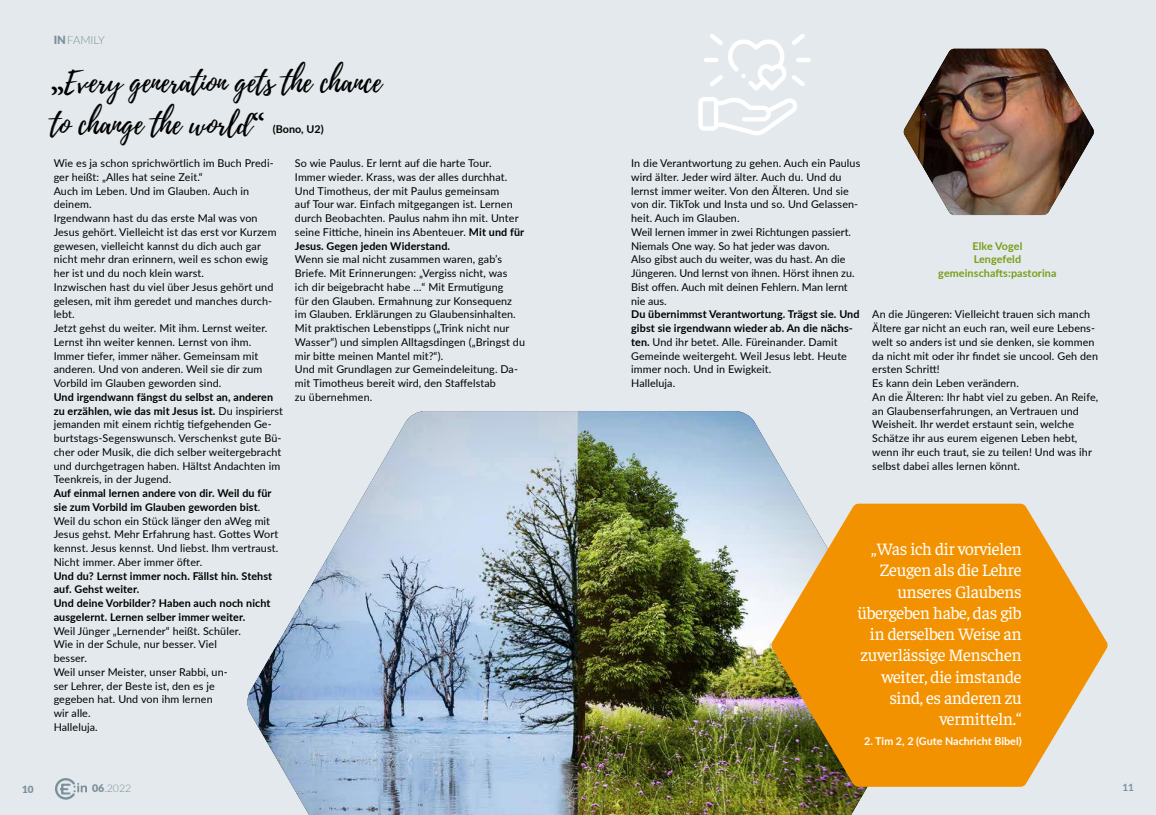
<style>
.page{position:relative;width:1156px;height:815px;background:#fff}
.page>*{position:absolute;margin:0;border:0;box-sizing:border-box;transform-origin:0 0}
.t1{font:28.75px/41.2px "Playlist Script";color:#000}
.t2{font:17.5px/21.2px "Faustina";letter-spacing:-.015em;color:#fff;text-align:right}
.t3{font:300 11.25px "Lato";color:#7c909b}
.t4{font:10.75px/13.8px "Lato";letter-spacing:.01em;color:#000}
.t5{font:700 10.75px/13.8px "Lato";letter-spacing:.01em;color:#000}
.t6{font:700 10.75px/13.8px "Lato";letter-spacing:.01em;color:#7a9e1a;text-align:center}
.t7{font:700 10.75px "Lato";color:#fff}
.t8{font:300 10.62px "Lato";color:#7c909b}
.t9{font:900 10px "Lato";color:#7c909b}
.t10{font:700 10px "Lato";color:#7c909b}
.s1{font-weight:900}
.s2{font-family:"Minion Pro";font-weight:700}
.s3{font-weight:700}
</style>
<div class="page">
<div style="left:0;top:0;width:1155px;height:815px;background:#e3e9ec"></div>
<div style="left:903px;top:47px;width:192px;height:168px;background:#000;opacity:.2"></div>
<div style="left:245px;top:410px;width:667px;height:405px;background:#000;opacity:.2"></div>
<svg style="left:771px;top:504px;width:336px;height:283px;fill:#f39200"></svg>
<hr style="left:795px;top:58px;width:15px;height:4px;background:#fff;border-radius:2px">
<svg style="left:698px;top:34px;width:106px;height:101px"></svg>
<svg style="left:55px;top:778px;width:32px;height:22px"></svg>
<p class="t3" style="left:54px;top:33px;width:53px"><span class="s1">IN</span>FAMILY</p>
<h1 class="t1" style="left:51px;top:63px;width:332px"><span class="s2">„</span>Every generation gets the chance to change the world<span class="s2">“</span></h1>
<p class="t5" style="left:273px;top:121px;width:52px">(Bono, U2)</p>
<p class="t4" style="left:54px;top:156px;width:224px">Wie es ja schon sprichwörtlich im Buch Predi&shy;ger heißt: „Alles hat seine Zeit.“<br>Auch im Leben. Und im Glauben. Auch in deinem.<br>Irgendwann hast du das erste Mal was von Jesus gehört. Vielleicht ist das erst vor Kurzem gewesen, vielleicht kannst du dich auch gar nicht mehr dran erinnern, weil es schon ewig her ist und du noch klein warst.<br>Inzwischen hast du viel über Jesus gehört und gelesen, mit ihm geredet und manches durch&shy;lebt.<br>Jetzt gehst du weiter. Mit ihm. Lernst weiter.<br>Lernst ihn weiter kennen. Lernst von ihm.<br>Immer tiefer, immer näher. Gemeinsam mit anderen. Und von anderen. Weil sie dir zum Vorbild im Glauben geworden sind.</p>
<p class="t4" style="left:54px;top:390px;width:231px"><span class="s3">Und irgendwann fängst du selbst an, anderen zu erzählen, wie das mit Jesus ist.</span> Du inspirierst jemanden mit einem richtig tiefgehenden Ge&shy;burtstags-Segenswunsch. Verschenkst gute Bü&shy;cher oder Musik, die dich selber weitergebracht und durchgetragen haben. Hältst Andachten im Teenkreis, in der Jugend.</p>
<p class="t4" style="left:54px;top:486px;width:226px"><span class="s3">Auf einmal lernen andere von dir. Weil du für sie zum Vorbild im Glauben geworden bist</span>.<br>Weil du schon ein Stück länger den aWeg mit Jesus gehst. Mehr Erfahrung hast. Gottes Wort kennst. Jesus kennst. Und liebst. Ihm vertraust.<br>Nicht immer. Aber immer öfter.</p>
<p class="t5" style="left:54px;top:568px;width:220px">Und du? Lernst immer noch. Fällst hin. Stehst auf. Gehst weiter.<br>Und deine Vorbilder? Haben auch noch nicht ausgelernt. Lernen selber immer weiter.</p>
<p class="t4" style="left:54px;top:623px;width:189px">Weil Jünger „Lernender“ heißt. Schüler.<br>Wie in der Schule, nur besser. Viel besser.<br>Weil unser Meister, unser Rabbi, un&shy;ser Lehrer, der Beste ist, den es je gegeben hat. Und von ihm lernen<br>wir alle.<br>Halleluja.</p>
<p class="t4" style="left:295px;top:156px;width:231px">So wie Paulus. Er lernt auf die harte Tour.<br>Immer wieder. Krass, was der alles durchhat.<br>Und Timotheus, der mit Paulus gemeinsam<br>auf Tour war. Einfach mitgegangen ist. Lernen durch Beobachten. Paulus nahm ihn mit. Unter seine Fittiche, hinein ins Abenteuer. <span class="s3">Mit und für Jesus. Gegen jeden Widerstand.</span></p>
<p class="t4" style="left:295px;top:252px;width:231px">Wenn sie mal nicht zusammen waren, gab’s Briefe. Mit Erinnerungen: „Vergiss nicht, was<br>ich dir beigebracht habe …“ Mit Ermutigung<br>für den Glauben. Ermahnung zur Konsequenz im Glauben. Erklärungen zu Glaubensinhalten.<br>Mit praktischen Lebenstipps („Trink nicht nur Wasser“) und simplen Alltagsdingen („Bringst du mir bitte meinen Mantel mit?“).<br>Und mit Grundlagen zur Gemeindeleitung. Da&shy;mit Timotheus bereit wird, den Staffelstab<br>zu übernehmen.</p>
<p class="t4" style="left:631px;top:156px;width:231px">In die Verantwortung zu gehen. Auch ein Paulus wird älter. Jeder wird älter. Auch du. Und du lernst immer weiter. Von den Älteren. Und sie von dir. TikTok und Insta und so. Und Gelassen&shy;heit. Auch im Glauben.<br>Weil lernen immer in zwei Richtungen passiert.<br>Niemals One way. So hat jeder was davon.<br>Also gibst auch du weiter, was du hast. An die Jüngeren. Und lernst von ihnen. Hörst ihnen zu.<br>Bist offen. Auch mit deinen Fehlern. Man lernt nie aus.</p>
<p class="t4" style="left:631px;top:307px;width:230px"><span class="s3">Du übernimmst Verantwortung. Trägst sie. Und gibst sie irgendwann wieder ab. An die nächs&shy;ten.</span> Und ihr betet. Alle. Füreinander. Damit Gemeinde weitergeht. Weil Jesus lebt. Heute immer noch. Und in Ewigkeit.<br>Halleluja.</p>
<p class="t6" style="left:938px;top:238px;width:120px">Elke Vogel<br>Lengefeld gemeinschafts:pastorina</p>
<p class="t4" style="left:872px;top:307px;width:227px">An die Jüngeren: Vielleicht trauen sich manch Ältere gar nicht an euch ran, weil eure Lebens&shy;welt so anders ist und sie denken, sie kommen da nicht mit oder ihr findet sie uncool. Geh den ersten Schritt!<br>Es kann dein Leben verändern.<br>An die Älteren: Ihr habt viel zu geben. An Reife, an Glaubenserfahrungen, an Vertrauen und Weisheit. Ihr werdet erstaunt sein, welche Schätze ihr aus eurem eigenen Leben hebt, wenn ihr euch traut, sie zu teilen! Und was ihr selbst dabei alles lernen könnt.</p>
<h2 class="t2" style="left:857px;top:537px;width:166px">„Was ich dir vorvielen<br>Zeugen als die Lehre unseres Glaubens übergeben habe, das gib in derselben Weise an zuverlässige Menschen weiter, die imstande sind, es anderen zu vermitteln.“</h2>
<p class="t7" style="left:864px;top:733px;width:159px">2. Tim 2, 2 (Gute Nachricht Bibel)</p>
<p class="t9" style="left:22px;top:782px;width:13px">10</p>
<p class="t8" style="left:92px;top:781px;width:41px"><span class="s1">06</span>.2022</p>
<p class="t10" style="left:1122px;top:780px;width:13px">11</p>
</div>
